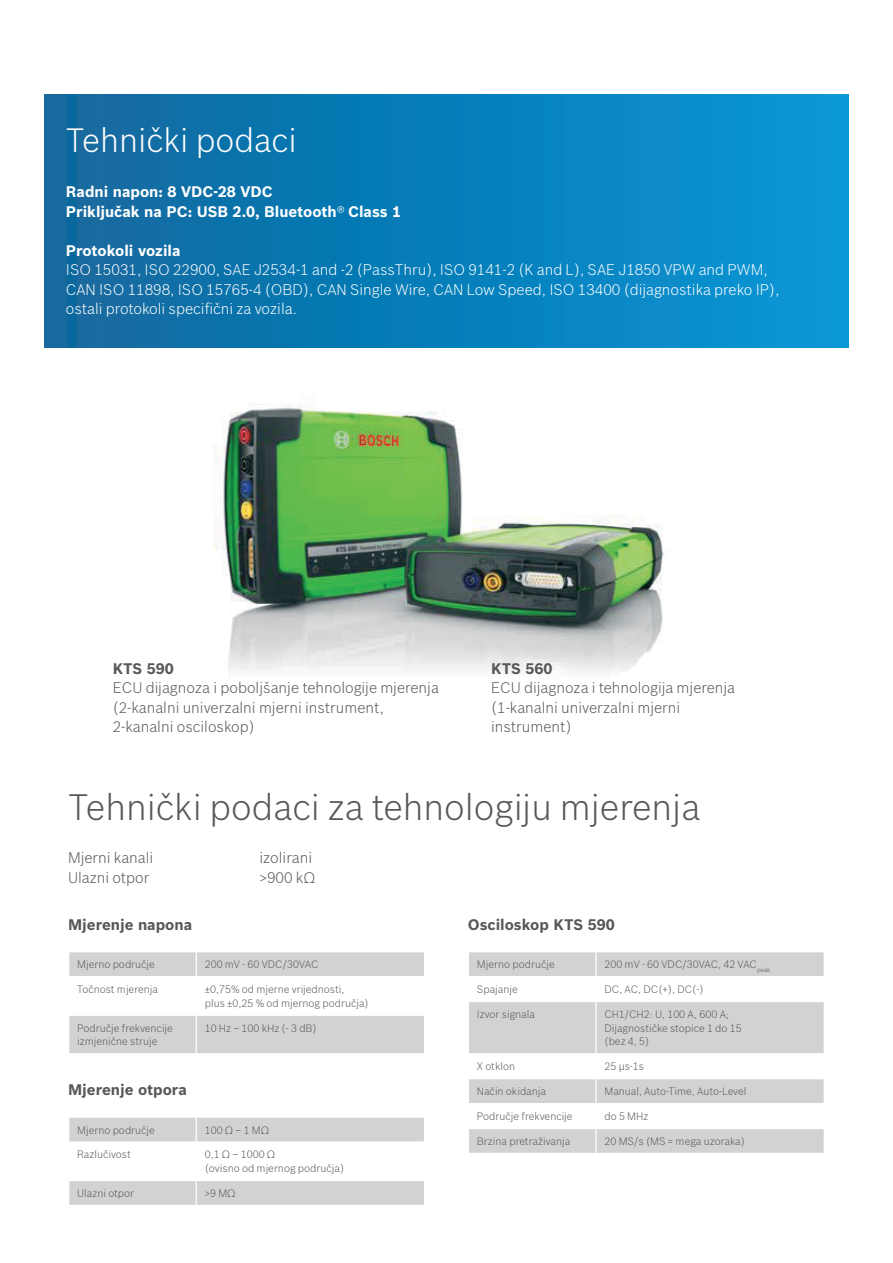
<style>
.page{position:relative;width:893px;height:1263px;background:#fff}
.page>*{position:absolute;margin:0;border:0;box-sizing:border-box;transform-origin:0 0}
.Naslov_1{font:300 36px "Bosch Sans";color:#57585a}
.Podnaslov_bijeli{font:300 33px "Bosch Sans";color:#fff}
.Osnovni_tekst_bez_af{font:300 15px/19.5px "Bosch Sans";color:#fff}
.Osnovni_tekst_bez_af-2{font:300 15px/19.5px "Bosch Sans";color:#57585a}
.Osnovni_tekst_bez_af-3{font:700 15px "Bosch Sans";color:#fff}
.Osnovni_tekst{font:700 15px "Bosch Sans";color:#57585a}
.Osnovni_tekst-2{font:300 15px "Bosch Sans";color:#57585a}
.Osnovni_tekst_bez_af-4{font:700 15px "Bosch Sans";letter-spacing:.005em;color:#57585a}
.Tablica_tekst{font:300 10.5px/13.6px "Bosch Sans";color:#57585a}
.s1{font-weight:300}
</style>
<div class="page">
<img style="left:214px;top:403px;width:456px;height:271px">
<div style="left:45px;top:95px;width:803px;height:252px;background:linear-gradient(to right,#0e679c,#0797d8)"></div>
<svg style="left:469px;top:952px;width:355px;height:201px;fill:#d1d2d4"></svg>
<hr style="left:595px;top:952px;width:2px;height:24px;background:#fff">
<hr style="left:468px;top:976px;width:128px;height:1px;background:#fff">
<hr style="left:596px;top:976px;width:229px;height:1px;background:#fff">
<hr style="left:595px;top:977px;width:2px;height:24px;background:#fff">
<hr style="left:468px;top:1001px;width:128px;height:1px;background:#fff">
<hr style="left:596px;top:1001px;width:229px;height:1px;background:#fff">
<hr style="left:595px;top:1002px;width:2px;height:51px;background:#fff">
<hr style="left:468px;top:1053px;width:128px;height:1px;background:#fff">
<hr style="left:596px;top:1053px;width:229px;height:1px;background:#fff">
<hr style="left:595px;top:1054px;width:2px;height:24px;background:#fff">
<hr style="left:468px;top:1078px;width:128px;height:1px;background:#fff">
<hr style="left:596px;top:1078px;width:229px;height:1px;background:#fff">
<hr style="left:595px;top:1079px;width:2px;height:24px;background:#fff">
<hr style="left:468px;top:1103px;width:128px;height:1px;background:#fff">
<hr style="left:596px;top:1103px;width:229px;height:1px;background:#fff">
<hr style="left:595px;top:1104px;width:2px;height:24px;background:#fff">
<hr style="left:468px;top:1128px;width:128px;height:1px;background:#fff">
<hr style="left:596px;top:1128px;width:229px;height:1px;background:#fff">
<hr style="left:595px;top:1129px;width:2px;height:24px;background:#fff">
<svg style="left:69px;top:952px;width:355px;height:101px"></svg>
<hr style="left:68px;top:976px;width:128px;height:1px;background:#fff">
<hr style="left:196px;top:976px;width:229px;height:1px;background:#fff">
<hr style="left:196px;top:977px;width:1px;height:37px;background:#fff">
<hr style="left:68px;top:1014px;width:128px;height:2px;background:#fff">
<hr style="left:196px;top:1014px;width:229px;height:2px;background:#fff">
<hr style="left:196px;top:1016px;width:1px;height:37px;background:#fff">
<svg style="left:69px;top:1117px;width:355px;height:88px"></svg>
<p class="Podnaslov_bijeli" style="left:66px;top:117px;width:232px">Tehnički podaci</p>
<p class="Osnovni_tekst_bez_af-3" style="left:66px;top:181px;width:208px">Radni napon: 8 VDC-28 VDC</p>
<p class="Osnovni_tekst_bez_af-3" style="left:66px;top:200px;width:337px">Priključak na PC: USB 2.0, Bluetooth<span class="s1">®</span> Class 1</p>
<p class="Osnovni_tekst_bez_af-3" style="left:66px;top:239px;width:116px">Protokoli vozila</p>
<p class="Osnovni_tekst_bez_af" style="left:66px;top:259px;width:715px">ISO 15031, ISO 22900, SAE J2534-1 and -2 (PassThru), ISO 9141-2 (K and L), SAE J1850 VPW and PWM,<br>CAN ISO 11898, ISO 15765-4 (OBD), CAN Single Wire, CAN Low Speed, ISO 13400 (dijagnostika preko IP), ostali protokoli specifični za vozila.</p>
<p class="Osnovni_tekst_bez_af-4" style="left:113px;top:657px;width:63px">KTS 590</p>
<p class="Osnovni_tekst_bez_af-2" style="left:113px;top:677px;width:328px">ECU dijagnoza i poboljšanje tehnologije mjerenja</p>
<p class="Osnovni_tekst_bez_af-2" style="left:113px;top:696px;width:273px">(2-kanalni univerzalni mjerni instrument,<br>2-kanalni osciloskop)</p>
<p class="Osnovni_tekst_bez_af-4" style="left:491px;top:657px;width:63px">KTS 560</p>
<p class="Osnovni_tekst_bez_af-2" style="left:491px;top:677px;width:246px">ECU dijagnoza i tehnologija mjerenja</p>
<p class="Osnovni_tekst_bez_af-2" style="left:491px;top:696px;width:191px">(1-kanalni univerzalni mjerni instrument)</p>
<p class="Naslov_1" style="left:68px;top:782px;width:634px">Tehnički podaci za tehnologiju mjerenja</p>
<p class="Osnovni_tekst_bez_af-2" style="left:68px;top:847px;width:87px">Mjerni kanali</p>
<p class="Osnovni_tekst_bez_af-2" style="left:259px;top:847px;width:54px">izolirani</p>
<p class="Osnovni_tekst-2" style="left:68px;top:867px;width:83px">Ulazni otpor</p>
<p class="Osnovni_tekst-2" style="left:259px;top:867px;width:58px">&gt;900 kΩ</p>
<p class="Osnovni_tekst" style="left:68px;top:913px;width:126px">Mjerenje napona</p>
<p class="Tablica_tekst" style="left:77px;top:957px;width:79px">Mjerno područje</p>
<p class="Tablica_tekst" style="left:205px;top:957px;width:115px">200 mV - 60 VDC/30VAC</p>
<p class="Tablica_tekst" style="left:77px;top:982px;width:82px">Točnost mjerenja</p>
<p class="Tablica_tekst" style="left:205px;top:982px;width:141px">±0,75% od mjerne vrijednosti,</p>
<p class="Tablica_tekst" style="left:205px;top:995px;width:166px">plus ±0,25 % od mjernog područja)</p>
<p class="Tablica_tekst" style="left:77px;top:1020px;width:97px">Područje frekvencije izmjenične struje</p>
<p class="Tablica_tekst" style="left:205px;top:1020px;width:114px">10 Hz – 100 kHz (- 3 dB)</p>
<p class="Osnovni_tekst" style="left:68px;top:1078px;width:121px">Mjerenje otpora</p>
<p class="Tablica_tekst" style="left:77px;top:1122px;width:79px">Mjerno područje</p>
<p class="Tablica_tekst" style="left:205px;top:1122px;width:66px">100 Ω – 1 MΩ</p>
<p class="Tablica_tekst" style="left:77px;top:1147px;width:55px">Razlučivost</p>
<p class="Tablica_tekst" style="left:205px;top:1147px;width:72px">0,1 Ω – 1000 Ω</p>
<p class="Tablica_tekst" style="left:205px;top:1161px;width:141px">(ovisno od mjernog područja)</p>
<p class="Tablica_tekst" style="left:77px;top:1186px;width:59px">Ulazni otpor</p>
<p class="Tablica_tekst" style="left:205px;top:1186px;width:32px">&gt;9 MΩ</p>
<p class="Osnovni_tekst" style="left:468px;top:913px;width:149px">Osciloskop KTS 590</p>
<p class="Tablica_tekst" style="left:477px;top:957px;width:79px">Mjerno područje</p>
<p class="Tablica_tekst" style="left:604px;top:957px;width:167px">200 mV - 60 VDC/30VAC, 42 VAC<sub>peak</sub></p>
<p class="Tablica_tekst" style="left:477px;top:982px;width:42px">Spajanje</p>
<p class="Tablica_tekst" style="left:604px;top:982px;width:101px">DC, AC, DC(+), DC(-)</p>
<p class="Tablica_tekst" style="left:477px;top:1007px;width:60px">Izvor signala</p>
<p class="Tablica_tekst" style="left:604px;top:1007px;width:126px">CH1/CH2: U, 100 A, 600 A;</p>
<p class="Tablica_tekst" style="left:604px;top:1020px;width:139px">Dijagnostičke stopice 1 do 15</p>
<p class="Tablica_tekst" style="left:604px;top:1034px;width:46px">(bez 4, 5)</p>
<p class="Tablica_tekst" style="left:477px;top:1059px;width:40px">X otklon</p>
<p class="Tablica_tekst" style="left:604px;top:1059px;width:41px">25 μs-1s</p>
<p class="Tablica_tekst" style="left:477px;top:1084px;width:71px">Način okidanja</p>
<p class="Tablica_tekst" style="left:604px;top:1084px;width:143px">Manual, Auto-Time, Auto-Level</p>
<p class="Tablica_tekst" style="left:477px;top:1109px;width:97px">Područje frekvencije</p>
<p class="Tablica_tekst" style="left:604px;top:1109px;width:45px">do 5 MHz</p>
<p class="Tablica_tekst" style="left:477px;top:1134px;width:95px">Brzina pretraživanja</p>
<p class="Tablica_tekst" style="left:604px;top:1134px;width:142px">20 MS/s (MS = mega uzoraka)</p>
</div>
